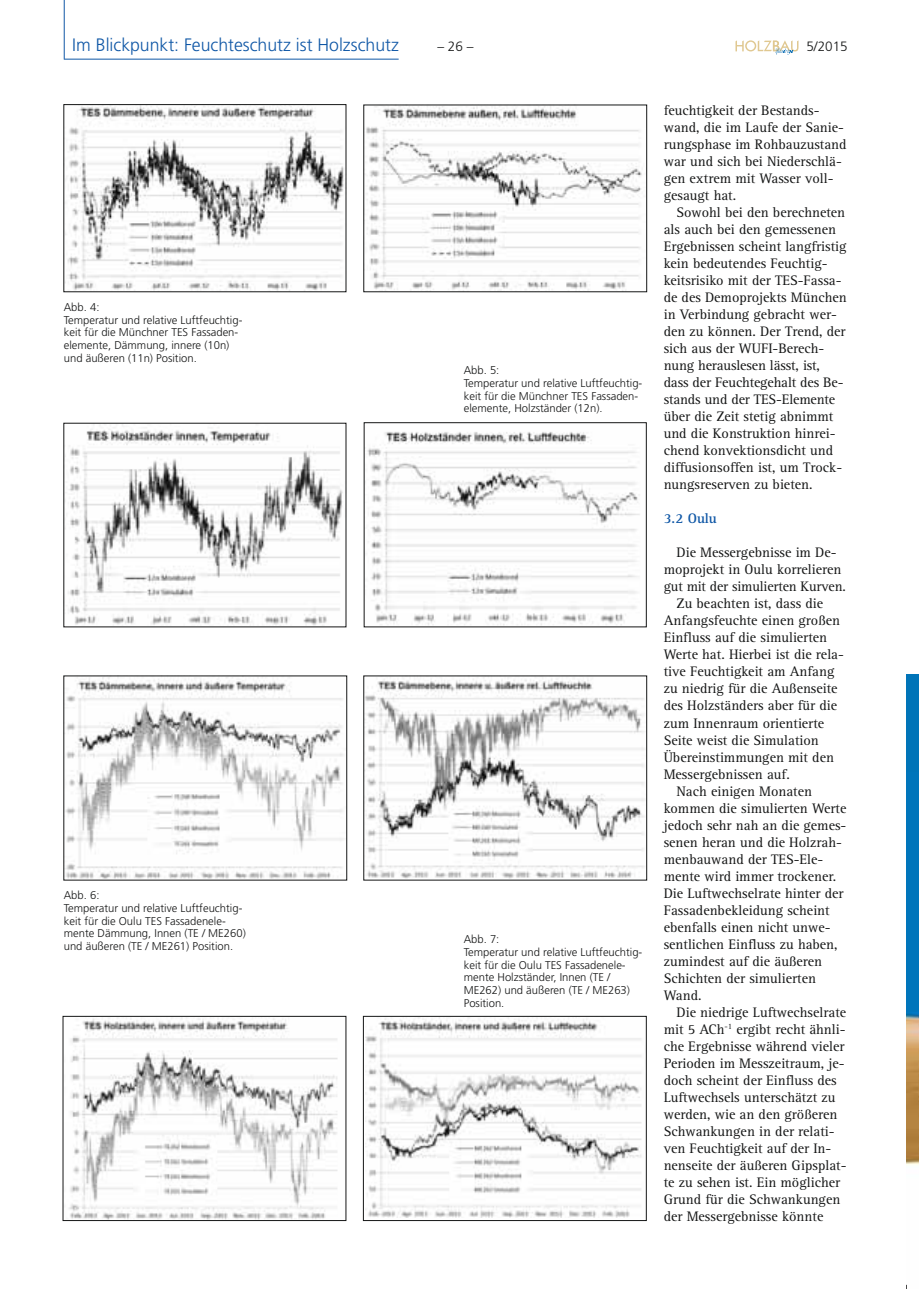
<style>
.page{position:relative;width:919px;height:1289px;background:#fff}
.page>*{position:absolute;margin:0;border:0;box-sizing:border-box;transform-origin:0 0}
.t1{font:300 18px "Frutiger";color:#0f57a6}
.t2{font:14.25px/17px "Rotis Serif";color:#151616}
.t3{font:700 14.25px "Rotis Serif";color:#0f57a6}
.t4{font:300 13.5px "Frutiger";color:#151616}
.t5{font:300 11.25px/12.8px "Frutiger";color:#151616}
</style>
<div class="page">
<svg style="left:735px;top:40px;width:63px;height:15px"></svg>
<hr style="left:64px;top:0;width:1px;height:60px;background:#0f57a6">
<hr style="left:64px;top:59px;width:334px;height:1px;background:#0f57a6">
<img style="left:65px;top:106px;width:279px;height:184px">
<div style="left:63px;top:104px;width:283px;height:188px;border:1px solid #151616"></div>
<img style="left:366px;top:107px;width:276px;height:183px">
<img style="left:65px;top:425px;width:278px;height:200px">
<img style="left:367px;top:432px;width:273px;height:193px">
<img style="left:65px;top:677px;width:279px;height:201px">
<img style="left:365px;top:677px;width:280px;height:201px">
<img style="left:69px;top:1017px;width:269px;height:201px">
<img style="left:365px;top:1017px;width:277px;height:200px">
<div style="left:363px;top:1015px;width:283px;height:205px;border:1px solid #151616"></div>
<div style="left:906px;top:674px;width:12px;height:407px;background:#0074b8"></div>
<img style="left:906px;top:1012px;width:12px;height:153px">
<p class="t1" style="left:72px;top:38px;width:328px">Im Blickpunkt: Feuchteschutz ist Holzschutz</p>
<p class="t4" style="left:437px;top:41px;width:38px">– 26 –</p>
<p class="t4" style="left:806px;top:41px;width:43px">5/2015</p>
<p class="t5" style="left:64px;top:301px;width:180px">Abb. 4:<br>Temperatur und relative Luftfeuchtig&shy;keit für die Münchner TES Fassaden&shy;elemente, Dämmung, innere (10n) und äußeren (11n) Position.</p>
<p class="t5" style="left:64px;top:889px;width:183px">Abb. 6:<br>Temperatur und relative Luftfeuchtig&shy;keit für die Oulu TES Fassadenele&shy;mente Dämmung, Innen (TE / ME260) und äußeren (TE / ME261) Position.</p>
<p class="t5" style="left:463px;top:365px;width:180px">Abb. 5:<br>Temperatur und relative Luftfeuchtig&shy;keit für die Münchner TES Fassaden&shy;elemente, Holzständer (12n).</p>
<p class="t5" style="left:463px;top:933px;width:180px">Abb. 7:<br>Temperatur und relative Luftfeuchtig&shy;keit für die Oulu TES Fassadenele&shy;mente Holzständer, Innen (TE /<br>ME262) und äußeren (TE / ME263)<br>Position.</p>
<p class="t2" style="left:663px;top:103px;width:184px">feuchtigkeit der Bestands&shy;wand, die im Laufe der Sanie&shy;rungsphase im Rohbauzustand war und sich bei Niederschlä&shy;gen extrem mit Wasser voll&shy;gesaugt hat.</p>
<p class="t2" style="left:663px;top:205px;width:184px;text-indent:13px">Sowohl bei den berechneten als auch bei den gemessenen<br>Ergebnissen scheint langfristig kein bedeutendes Feuchtig&shy;keitsrisiko mit der TES-Fassa&shy;de des Demoprojekts München in Verbindung gebracht wer&shy;den zu können. Der Trend, der sich aus der WUFI-Berech&shy;nung herauslesen lässt, ist, dass der Feuchtegehalt des Be&shy;stands und der TES-Elemente über die Zeit stetig abnimmt und die Konstruktion hinrei&shy;chend konvektionsdicht und diffusionsoffen ist, um Trock&shy;nungsreserven zu bieten.</p>
<p class="t3" style="left:663px;top:513px;width:55px">3.2 Oulu</p>
<p class="t2" style="left:676px;top:545px;width:162px">Die Messergebnisse im De-</p>
<p class="t2" style="left:663px;top:562px;width:179px">moprojekt in Oulu korrelieren</p>
<p class="t2" style="left:663px;top:579px;width:183px">gut mit der simulierten Kurven.</p>
<p class="t2" style="left:676px;top:596px;width:148px">Zu beachten ist, dass die</p>
<p class="t2" style="left:663px;top:613px;width:178px">Anfangsfeuchte einen großen</p>
<p class="t2" style="left:663px;top:630px;width:165px">Einfluss auf die simulierten</p>
<p class="t2" style="left:663px;top:647px;width:182px">Werte hat. Hierbei ist die rela-</p>
<p class="t2" style="left:663px;top:664px;width:172px">tive Feuchtigkeit am Anfang</p>
<p class="t2" style="left:663px;top:681px;width:175px">zu niedrig für die Außenseite</p>
<p class="t2" style="left:663px;top:698px;width:175px">des Holzständers aber für die</p>
<p class="t2" style="left:663px;top:715px;width:162px">zum Innenraum orientierte</p>
<p class="t2" style="left:663px;top:732px;width:157px">Seite weist die Simulation</p>
<p class="t2" style="left:663px;top:749px;width:172px">Übereinstimmungen mit den</p>
<p class="t2" style="left:663px;top:766px;width:127px">Messergebnissen auf.</p>
<p class="t2" style="left:676px;top:783px;width:137px">Nach einigen Monaten</p>
<p class="t2" style="left:663px;top:800px;width:184px">kommen die simulierten Werte</p>
<p class="t2" style="left:663px;top:817px;width:184px">jedoch sehr nah an die gemes-</p>
<p class="t2" style="left:663px;top:834px;width:180px">senen heran und die Holzrah-</p>
<p class="t2" style="left:663px;top:851px;width:161px">menbauwand der TES-Ele-</p>
<p class="t2" style="left:663px;top:868px;width:174px">mente wird immer trockener.</p>
<p class="t2" style="left:663px;top:885px;width:181px">Die Luftwechselrate hinter der</p>
<p class="t2" style="left:663px;top:902px;width:167px">Fassadenbekleidung scheint</p>
<p class="t2" style="left:663px;top:919px;width:168px">ebenfalls einen nicht unwe-</p>
<p class="t2" style="left:663px;top:936px;width:175px">sentlichen Einfluss zu haben,</p>
<p class="t2" style="left:663px;top:953px;width:160px">zumindest auf die äußeren</p>
<p class="t2" style="left:663px;top:970px;width:154px">Schichten der simulierten</p>
<p class="t2" style="left:663px;top:987px;width:39px">Wand.</p>
<p class="t2" style="left:676px;top:1004px;width:171px">Die niedrige Luftwechselrate</p>
<p class="t2" style="left:663px;top:1021px;width:183px">mit 5 ACh<sup>-1</sup> ergibt recht ähnli-</p>
<p class="t2" style="left:663px;top:1038px;width:182px">che Ergebnisse während vieler</p>
<p class="t2" style="left:663px;top:1055px;width:182px">Perioden im Messzeitraum, je-</p>
<p class="t2" style="left:663px;top:1072px;width:175px">doch scheint der Einfluss des</p>
<p class="t2" style="left:663px;top:1089px;width:173px">Luftwechsels unterschätzt zu</p>
<p class="t2" style="left:663px;top:1106px;width:175px">werden, wie an den größeren</p>
<p class="t2" style="left:663px;top:1123px;width:172px">Schwankungen in der relati-</p>
<p class="t2" style="left:663px;top:1140px;width:169px">ven Feuchtigkeit auf der In-</p>
<p class="t2" style="left:663px;top:1157px;width:184px">nenseite der äußeren Gipsplat-</p>
<p class="t2" style="left:663px;top:1174px;width:178px">te zu sehen ist. Ein möglicher</p>
<p class="t2" style="left:663px;top:1191px;width:178px">Grund für die Schwankungen</p>
<p class="t2" style="left:663px;top:1208px;width:161px">der Messergebnisse könnte</p>
</div>
